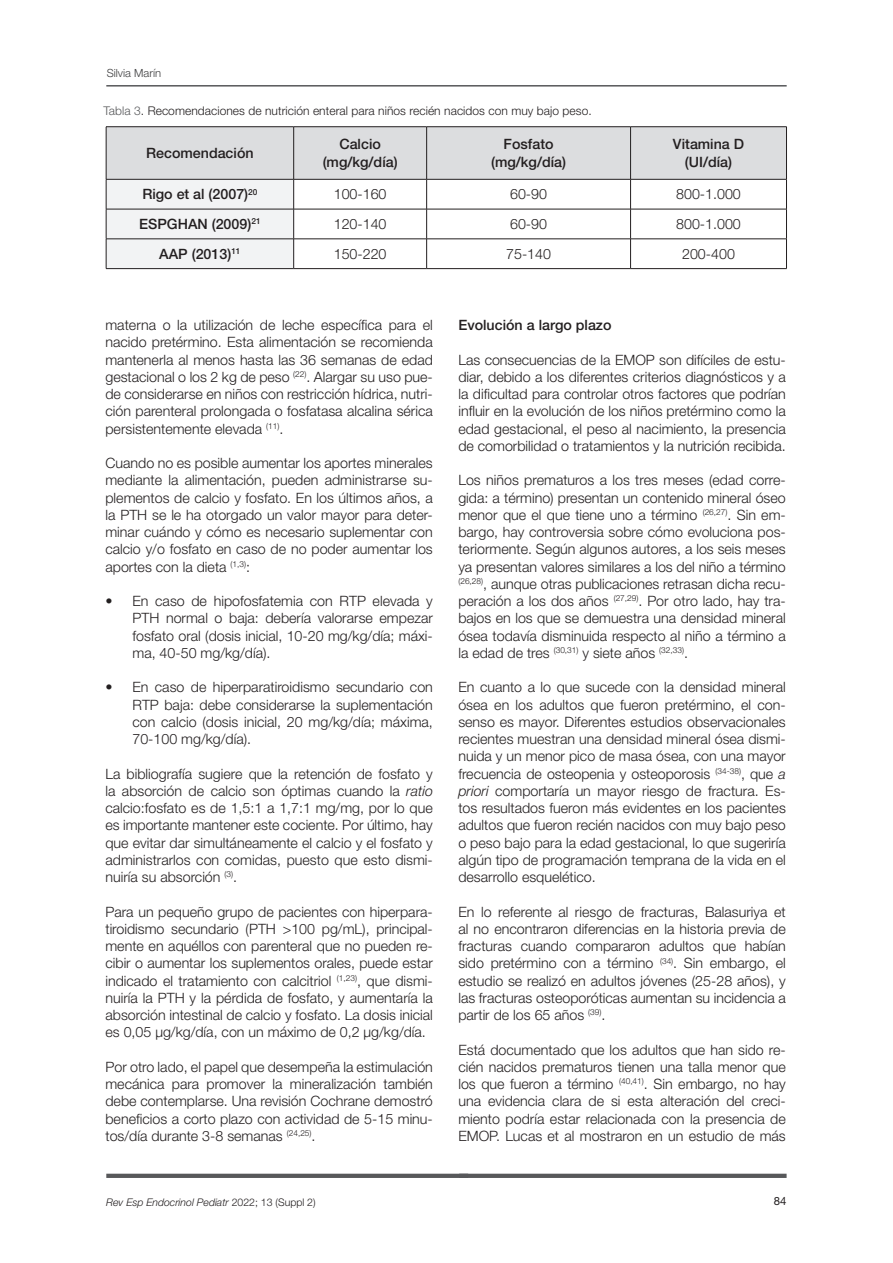
<style>
.page{position:relative;width:893px;height:1263px;background:#fff}
.page>*{position:absolute;margin:0;border:0;box-sizing:border-box;transform-origin:0 0}
.t1{font:300 14.25px/17.2px "Helvetica Neue LT Pro";color:#231f20;text-align:justify}
.t2{font:500 14.25px/17.2px "Helvetica Neue LT Std";color:#231f20;text-align:center}
.t3{font:500 14.25px "Helvetica Neue LT Pro";color:#231f20}
.t4{font:300 12px "Helvetica Neue LT Pro";letter-spacing:.005em;color:#231f20}
.t5{font:11.4px "Helvetica Neue LT Pro";color:#231f20}
.t6{font:300 11.25px "Helvetica Neue LT Pro";color:#3e3e3f}
.t7{font:italic 300 10.5px "Helvetica Neue LT Pro";color:#231f20}
.s1{color:#57585a}
.s2{font-family:"Helvetica Neue LT Std";font-style:italic}
.s3{font-style:normal}
</style>
<div class="page">
<hr style="left:106px;top:1174px;width:362px;height:4px;background:#57585a">
<hr style="left:459px;top:1174px;width:328px;height:4px;background:#57585a">
<hr style="left:106px;top:85px;width:681px;height:2px;background:#57585a">
<hr style="left:294px;top:126px;width:133px;height:1px;background:#231f20">
<hr style="left:427px;top:126px;width:204px;height:1px;background:#231f20">
<hr style="left:631px;top:126px;width:156px;height:1px;background:#231f20">
<hr style="left:106px;top:126px;width:188px;height:1px;background:#231f20">
<svg style="left:106px;top:127px;width:681px;height:141px"></svg>
<hr style="left:106px;top:268px;width:188px;height:1px;background:#231f20">
<hr style="left:294px;top:268px;width:133px;height:1px;background:#231f20">
<hr style="left:427px;top:268px;width:204px;height:1px;background:#231f20">
<hr style="left:631px;top:268px;width:156px;height:1px;background:#231f20">
<p class="t6" style="left:107px;top:67px;width:56px">Silvia Marín</p>
<p class="t4" style="left:104px;top:103px;width:490px"><span class="s1">Tabla 3</span>. Recomendaciones de nutrición enteral para niños recién nacidos con muy bajo peso.</p>
<p class="t2" style="left:146px;top:144px;width:109px">Recomendación</p>
<p class="t2" style="left:323px;top:136px;width:76px">Calcio (mg/kg/día)</p>
<p class="t2" style="left:491px;top:136px;width:76px">Fosfato (mg/kg/día)</p>
<p class="t2" style="left:673px;top:136px;width:73px">Vitamina D (UI/día)</p>
<p class="t3" style="left:142px;top:186px;width:117px">Rigo et al (2007)<sup>20</sup></p>
<p class="t1" style="left:334px;top:185px;width:54px">100-160</p>
<p class="t1" style="left:510px;top:185px;width:38px">60-90</p>
<p class="t1" style="left:676px;top:185px;width:66px">800-1.000</p>
<p class="t3" style="left:139px;top:215px;width:123px">ESPGHAN (2009)<sup>21</sup></p>
<p class="t1" style="left:334px;top:215px;width:54px">120-140</p>
<p class="t1" style="left:510px;top:215px;width:38px">60-90</p>
<p class="t1" style="left:676px;top:215px;width:66px">800-1.000</p>
<p class="t3" style="left:159px;top:245px;width:83px">AAP (2013)<sup>11</sup></p>
<p class="t1" style="left:334px;top:245px;width:54px">150-220</p>
<p class="t1" style="left:506px;top:245px;width:46px">75-140</p>
<p class="t1" style="left:682px;top:245px;width:54px">200-400</p>
<p class="t1" style="left:105px;top:316px;width:329px">materna o la utilización de leche específica para el nacido pretérmino. Esta alimentación se recomienda mantenerla al menos hasta las 36 semanas de edad gestacional o los 2 kg de peso <sup>(22)</sup>. Alargar su uso pue&shy;de considerarse en niños con restricción hídrica, nutri&shy;ción parenteral prolongada o fosfatasa alcalina sérica persistentemente elevada <sup>(11)</sup>.</p>
<p class="t1" style="left:105px;top:454px;width:329px">Cuando no es posible aumentar los aportes minerales mediante la alimentación, pueden administrarse su&shy;plementos de calcio y fosfato. En los últimos años, a la PTH se le ha otorgado un valor mayor para deter&shy;minar cuándo y cómo es necesario suplementar con calcio y/o fosfato en caso de no poder aumentar los aportes con la dieta <sup>(1,3)</sup>:</p>
<p class="t1" style="left:132px;top:592px;width:302px;text-indent:-27px">• En caso de hipofosfatemia con RTP elevada y PTH normal o baja: debería valorarse empezar fosfato oral (dosis inicial, 10-20 mg/kg/día; máxi&shy;ma, 40-50 mg/kg/día).</p>
<p class="t1" style="left:132px;top:678px;width:302px;text-indent:-27px">• En caso de hiperparatiroidismo secundario con RTP baja: debe considerarse la suplementación con calcio (dosis inicial, 20 mg/kg/día; máxima, 70-100 mg/kg/día).</p>
<p class="t1" style="left:105px;top:765px;width:329px">La bibliografía sugiere que la retención de fosfato y la absorción de calcio son óptimas cuando la <span class="s2">ratio </span>calcio:fosfato es de 1,5:1 a 1,7:1 mg/mg, por lo que es importante mantener este cociente. Por último, hay que evitar dar simultáneamente el calcio y el fosfato y administrarlos con comidas, puesto que esto dismi&shy;nuiría su absorción <sup>(3)</sup>.</p>
<p class="t1" style="left:105px;top:903px;width:329px">Para un pequeño grupo de pacientes con hiperpara&shy;tiroidismo secundario (PTH &gt;100 pg/mL), principal&shy;mente en aquéllos con parenteral que no pueden re&shy;cibir o aumentar los suplementos orales, puede estar indicado el tratamiento con calcitriol <sup>(1,23)</sup>, que dismi&shy;nuiría la PTH y la pérdida de fosfato, y aumentaría la absorción intestinal de calcio y fosfato. La dosis inicial es 0,05 μg/kg/día, con un máximo de 0,2 μg/kg/día.</p>
<p class="t1" style="left:105px;top:1058px;width:329px">Por otro lado, el papel que desempeña la estimulación mecánica para promover la mineralización también debe contemplarse. Una revisión Cochrane demostró beneficios a corto plazo con actividad de 5-15 minu&shy;tos/día durante 3-8 semanas <sup>(24,25)</sup>.</p>
<p class="t3" style="left:458px;top:316px;width:155px">Evolución a largo plazo</p>
<p class="t1" style="left:458px;top:351px;width:329px">Las consecuencias de la EMOP son difíciles de estu&shy;diar, debido a los diferentes criterios diagnósticos y a la dificultad para controlar otros factores que podrían influir en la evolución de los niños pretérmino como la edad gestacional, el peso al nacimiento, la presencia de comorbilidad o tratamientos y la nutrición recibida.</p>
<p class="t1" style="left:458px;top:471px;width:329px">Los niños prematuros a los tres meses (edad corre&shy;gida: a término) presentan un contenido mineral óseo menor que el que tiene uno a término <sup>(26,27)</sup>. Sin em&shy;bargo, hay controversia sobre cómo evoluciona pos&shy;teriormente. Según algunos autores, a los seis meses ya presentan valores similares a los del niño a término <sup>(26,28)</sup>, aunque otras publicaciones retrasan dicha recu&shy;peración a los dos años <sup>(27,29)</sup>. Por otro lado, hay tra&shy;bajos en los que se demuestra una densidad mineral ósea todavía disminuida respecto al niño a término a la edad de tres <sup>(30,31)</sup> y siete años <sup>(32,33)</sup>.</p>
<p class="t1" style="left:458px;top:678px;width:329px">En cuanto a lo que sucede con la densidad mineral ósea en los adultos que fueron pretérmino, el con&shy;senso es mayor. Diferentes estudios observacionales recientes muestran una densidad mineral ósea dismi&shy;nuida y un menor pico de masa ósea, con una mayor frecuencia de osteopenia y osteoporosis <sup>(34-38)</sup>, que <span class="s2">a priori</span> comportaría un mayor riesgo de fractura. Es&shy;tos resultados fueron más evidentes en los pacientes adultos que fueron recién nacidos con muy bajo peso o peso bajo para la edad gestacional, lo que sugeriría algún tipo de programación temprana de la vida en el desarrollo esquelético.</p>
<p class="t1" style="left:458px;top:903px;width:329px">En lo referente al riesgo de fracturas, Balasuriya et al no encontraron diferencias en la historia previa de fracturas cuando compararon adultos que habían sido pretérmino con a término <sup>(34)</sup>. Sin embargo, el estudio se realizó en adultos jóvenes (25-28 años), y las fracturas osteoporóticas aumentan su incidencia a partir de los 65 años <sup>(39)</sup>.</p>
<p class="t1" style="left:458px;top:1041px;width:329px">Está documentado que los adultos que han sido re&shy;cién nacidos prematuros tienen una talla menor que los que fueron a término <sup>(40,41)</sup>. Sin embargo, no hay una evidencia clara de si esta alteración del creci&shy;miento podría estar relacionada con la presencia de EMOP. Lucas et al mostraron en un estudio de más</p>
<p class="t7" style="left:106px;top:1196px;width:211px">Rev Esp Endocrinol Pediatr <span class="s3">2022; 13 (Suppl 2)</span></p>
<p class="t5" style="left:774px;top:1194px;width:14px">84</p>
</div>
